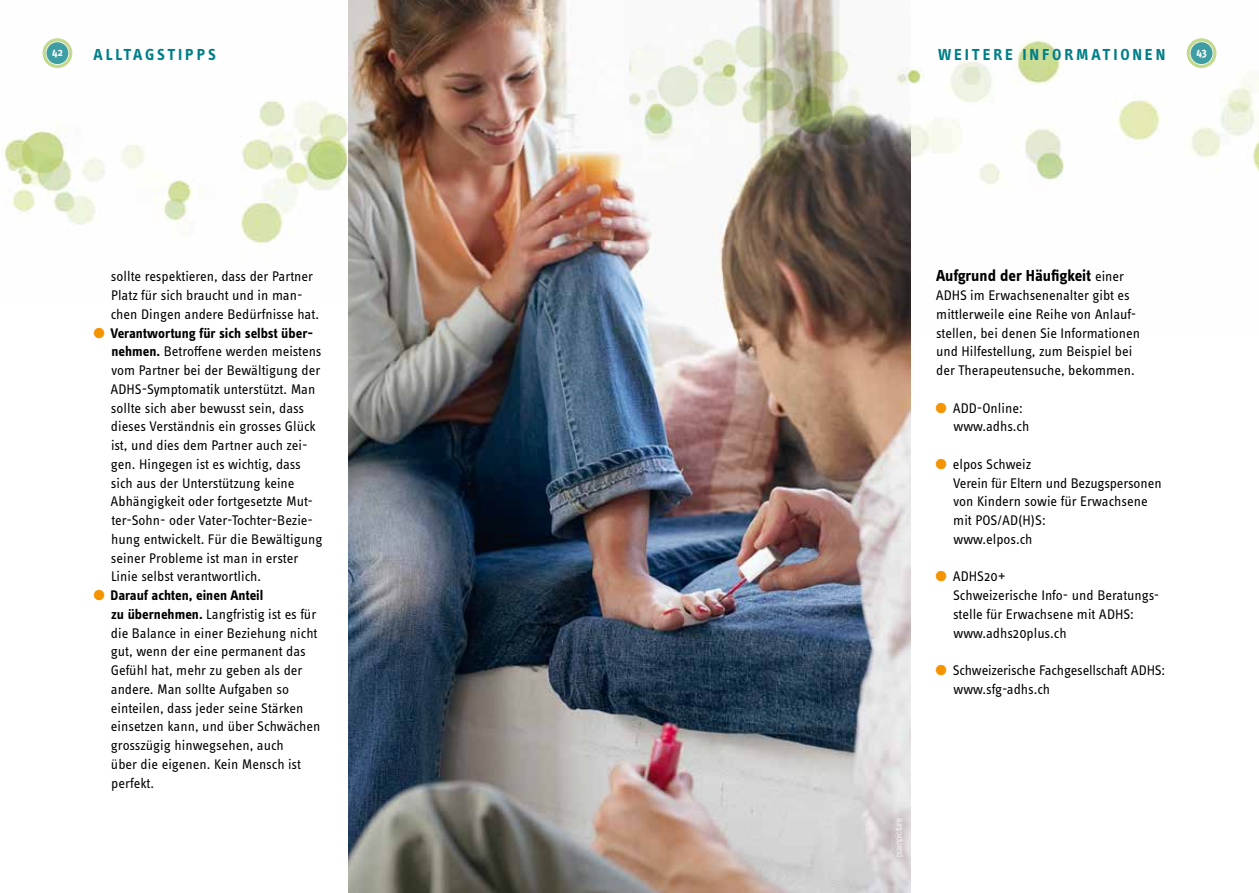
<style>
.page{position:relative;width:1259px;height:893px;background:#fff}
.page>*{position:absolute;margin:0;border:0;box-sizing:border-box;transform-origin:0 0}
.t1{font:700 16.5px "Info OT Text";letter-spacing:.17em;color:#007e87}
.t2{font:700 16.5px "Info OT Text";letter-spacing:-.005em;color:#000}
.t3{font:14.4px/18.8px "Info OT Text";color:#000}
.t4{font:700 11.25px "Info OT Text";color:#fff}
.t5{font:condensed 9px "Helvetica Neue LT Std";color:#fff}
.s1{color:#f39400}
.s2{font-weight:700}
.s3{font-weight:400;font-size:14.4px}
</style>
<div class="page">
<img style="left:3px;top:0;width:346px;height:303px">
<img style="left:910px;top:40px;width:349px;height:290px">
<svg style="left:1186px;top:38px;width:30px;height:30px"></svg>
<svg style="left:43px;top:38px;width:29px;height:30px"></svg>
<img style="left:349px;top:0;width:561px;height:893px">
<p class="t1" style="left:94px;top:44px;width:124px">ALLTAGSTIPPS</p>
<p class="t1" style="left:938px;top:44px;width:229px">WEITERE INFORMATIONEN</p>
<p class="t4" style="left:52px;top:45px;width:12px">42</p>
<p class="t4" style="left:1196px;top:45px;width:12px">43</p>
<p class="t3" style="left:111px;top:267px;width:210px">sollte respektieren, dass der Partner<br>Platz für sich braucht und in man&shy;chen Dingen andere Bedürfnisse hat.</p>
<p class="t3" style="left:110px;top:323px;width:214px;text-indent:-17px"><span class="s1">●</span> <span class="s2">Verantwortung für sich selbst über&shy;nehmen.</span> Betroffene werden meistens vom Partner bei der Bewältigung der ADHS-Symptomatik unterstützt. Man sollte sich aber bewusst sein, dass dieses Verständnis ein grosses Glück ist, und dies dem Partner auch zei&shy;gen. Hingegen ist es wichtig, dass sich aus der Unterstützung keine Abhängigkeit oder fortgesetzte Mut&shy;ter-Sohn- oder Vater-Tochter-Bezie&shy;hung entwickelt. Für die Bewältigung seiner Probleme ist man in erster Linie selbst verantwortlich.</p>
<p class="t3" style="left:111px;top:586px;width:211px;text-indent:-17px"><span class="s1">●</span> <span class="s2">Darauf achten, einen Anteil<br>zu übernehmen.</span> Langfristig ist es für die Balance in einer Beziehung nicht gut, wenn der eine permanent das<br>Gefühl hat, mehr zu geben als der andere. Man sollte Aufgaben so einteilen, dass jeder seine Stärken einsetzen kann, und über Schwächen grosszügig hinwegsehen, auch<br>über die eigenen. Kein Mensch ist perfekt.</p>
<p class="t2" style="left:936px;top:266px;width:190px">Aufgrund der Häufigkeit <span class="s3">einer</span></p>
<p class="t3" style="left:935px;top:286px;width:206px">ADHS im Erwachsenenalter gibt es mittlerweile eine Reihe von Anlauf&shy;stellen, bei denen Sie Informationen und Hilfestellung, zum Beispiel bei der Therapeutensuche, bekommen.</p>
<p class="t3" style="left:953px;top:398px;width:77px;text-indent:-18px"><span class="s1">●</span> ADD-Online: www.adhs.ch</p>
<p class="t3" style="left:953px;top:454px;width:210px;text-indent:-18px"><span class="s1">●</span> elpos Schweiz<br>Verein für Eltern und Bezugspersonen von Kindern sowie für Erwachsene mit POS/AD(H)S:<br>www.elpos.ch</p>
<p class="t3" style="left:953px;top:567px;width:208px;text-indent:-18px"><span class="s1">●</span> ADHS20+<br>Schweizerische Info- und Beratungs&shy;stelle für Erwachsene mit ADHS: www.adhs20plus.ch</p>
<p class="t3" style="left:953px;top:661px;width:213px;text-indent:-18px"><span class="s1">●</span> Schweizerische Fachgesellschaft ADHS: www.sfg-adhs.ch</p>
<p class="t5" style="left:893px;top:857px;width:40px;rotate:-90deg">plainpicture</p>
</div>
